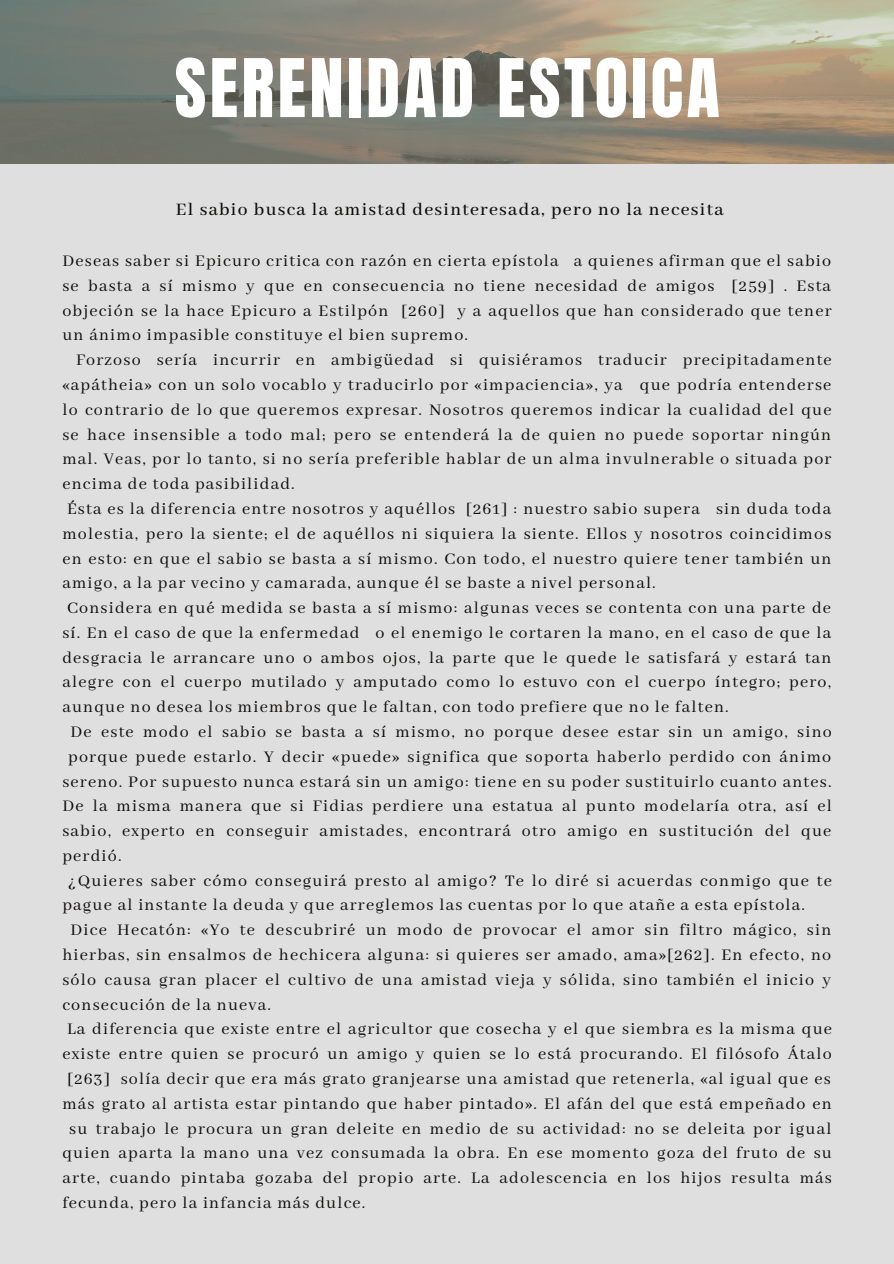
<style>
.page{position:relative;width:894px;height:1264px;background:#fff}
.page>*{position:absolute;margin:0;border:0;box-sizing:border-box;transform-origin:0 0}
.t1{font:68.7px "Anton";letter-spacing:.05em;color:#fff}
.t2{font:500 19.5px "Abhaya Libre";letter-spacing:.065em;color:#0e0c0b}
.t3{font:18px/24.8px "Abhaya Libre";letter-spacing:.065em;color:#0e0c0b;text-align:justify}
</style>
<div class="page">
<div style="left:0;top:0;width:893px;height:1263px;background:#dfdfdf"></div>
<svg style="left:0;top:0;width:893px;height:163px;background:#8b8777"></svg>
<p class="t1" style="left:174px;top:39px;width:546px">SERENIDAD ESTOICA</p>
<p class="t2" style="left:176px;top:199px;width:549px">El sabio busca la amistad desinteresada, pero no la necesita</p>
<p class="t3" style="left:62px;top:249px;width:770px">Deseas saber si Epicuro critica con razón en cierta epístola a quienes afirman que el sabio se basta a sí mismo y que en consecuencia no tiene necesidad de amigos [259] . Esta objeción se la hace Epicuro a Estilpón [260] y a aquellos que han considerado que tener un ánimo impasible constituye el bien supremo.</p>
<p class="t3" style="left:62px;top:348px;width:770px;text-indent:14px">Forzoso sería incurrir en ambigüedad si quisiéramos traducir precipitadamente «apátheia» con un solo vocablo y traducirlo por «impaciencia», ya que podría entenderse lo contrario de lo que queremos expresar. Nosotros queremos indicar la cualidad del que se hace insensible a todo mal; pero se entenderá la de quien no puede soportar ningún mal. Veas, por lo tanto, si no sería preferible hablar de un alma invulnerable o situada por encima de toda pasibilidad.</p>
<p class="t3" style="left:62px;top:497px;width:770px">Ésta es la diferencia entre nosotros y aquéllos [261] : nuestro sabio supera sin duda toda molestia, pero la siente; el de aquéllos ni siquiera la siente. Ellos y nosotros coincidimos en esto: en que el sabio se basta a sí mismo. Con todo, el nuestro quiere tener también un amigo, a la par vecino y camarada, aunque él se baste a nivel personal.</p>
<p class="t3" style="left:62px;top:596px;width:770px">Considera en qué medida se basta a sí mismo: algunas veces se contenta con una parte de sí. En el caso de que la enfermedad o el enemigo le cortaren la mano, en el caso de que la desgracia le arrancare uno o ambos ojos, la parte que le quede le satisfará y estará tan alegre con el cuerpo mutilado y amputado como lo estuvo con el cuerpo íntegro; pero, aunque no desea los miembros que le faltan, con todo prefiere que no le falten.</p>
<p class="t3" style="left:70px;top:720px;width:762px">De este modo el sabio se basta a sí mismo, no porque desee estar sin un amigo, sino</p>
<p class="t3" style="left:68px;top:745px;width:764px">porque puede estarlo. Y decir «puede» significa que soporta haberlo perdido con ánimo</p>
<p class="t3" style="left:62px;top:769px;width:770px">sereno. Por supuesto nunca estará sin un amigo: tiene en su poder sustituirlo cuanto antes.</p>
<p class="t3" style="left:62px;top:794px;width:770px">De la misma manera que si Fidias perdiere una estatua al punto modelaría otra, así el</p>
<p class="t3" style="left:62px;top:819px;width:770px">sabio, experto en conseguir amistades, encontrará otro amigo en sustitución del que</p>
<p class="t3" style="left:62px;top:844px;width:61px">perdió.</p>
<p class="t3" style="left:62px;top:868px;width:770px;text-indent:6px">¿Quieres saber cómo conseguirá presto al amigo? Te lo diré si acuerdas conmigo que te pague al instante la deuda y que arreglemos las cuentas por lo que atañe a esta epístola.</p>
<p class="t3" style="left:62px;top:918px;width:770px;text-indent:8px">Dice Hecatón: «Yo te descubriré un modo de provocar el amor sin filtro mágico, sin hierbas, sin ensalmos de hechicera alguna: si quieres ser amado, ama»[262]. En efecto, no sólo causa gran placer el cultivo de una amistad vieja y sólida, sino también el inicio y consecución de la nueva.</p>
<p class="t3" style="left:67px;top:1017px;width:766px">La diferencia que existe entre el agricultor que cosecha y el que siembra es la misma que</p>
<p class="t3" style="left:62px;top:1042px;width:770px">existe entre quien se procuró un amigo y quien se lo está procurando. El filósofo Átalo</p>
<p class="t3" style="left:67px;top:1067px;width:765px">[263] solía decir que era más grato granjearse una amistad que retenerla, «al igual que es</p>
<p class="t3" style="left:62px;top:1091px;width:770px">más grato al artista estar pintando que haber pintado». El afán del que está empeñado en</p>
<p class="t3" style="left:69px;top:1116px;width:763px">su trabajo le procura un gran deleite en medio de su actividad: no se deleita por igual</p>
<p class="t3" style="left:62px;top:1141px;width:770px">quien aparta la mano una vez consumada la obra. En ese momento goza del fruto de su</p>
<p class="t3" style="left:62px;top:1166px;width:770px">arte, cuando pintaba gozaba del propio arte. La adolescencia en los hijos resulta más</p>
<p class="t3" style="left:62px;top:1190px;width:304px">fecunda, pero la infancia más dulce.</p>
</div>
